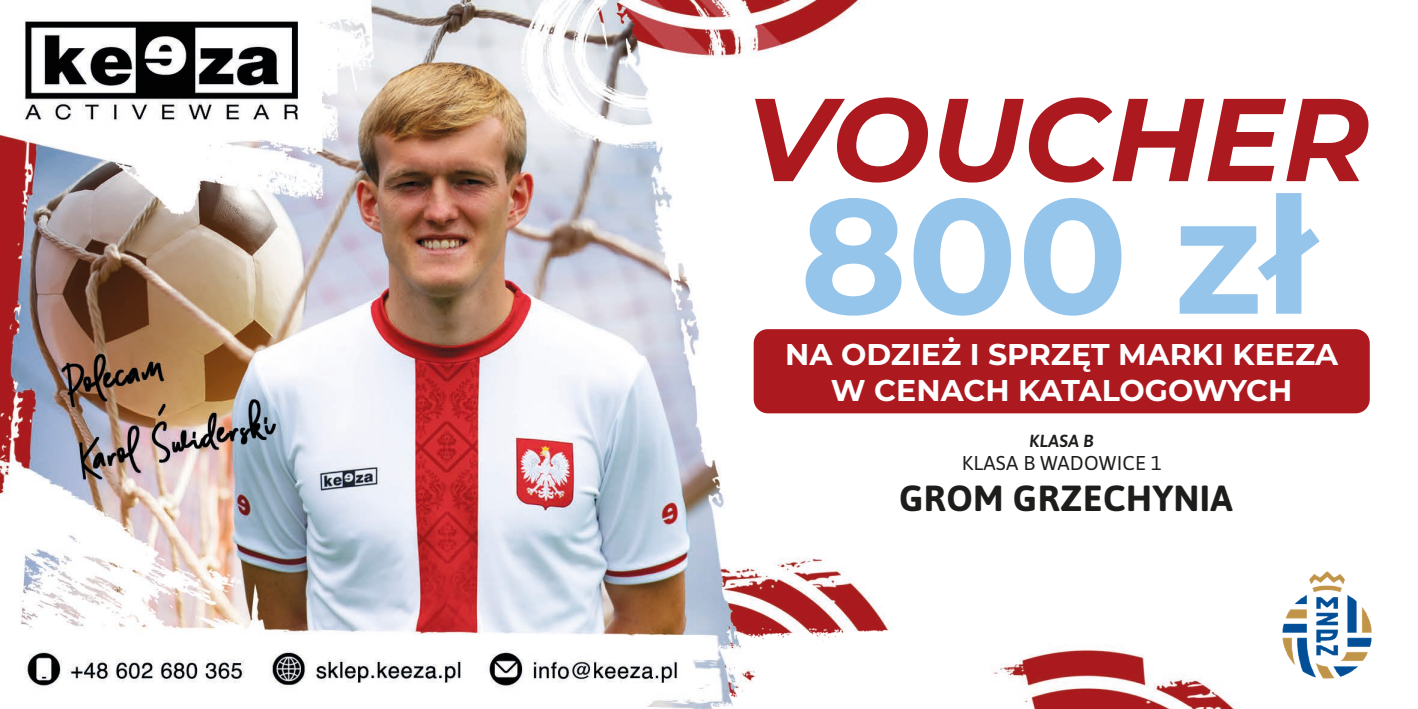
<style>
.page{position:relative;width:1418px;height:709px;background:#fff}
.page>*{position:absolute;margin:0;border:0;box-sizing:border-box;transform-origin:0 0}
.t1{font:700 162.5px "Montserrat";color:#96c5eb}
.t2{font:italic 700 117.5px "Montserrat";color:#ac191f}
.t3{font:700 36.25px "Asap";letter-spacing:.01em;color:#1d1d1b}
.t4{font:700 30px "Montserrat";color:#fff}
.t5{font:20px "Asap";letter-spacing:.01em;color:#1d1d1b}
.t6{font:italic 600 17.5px "Asap";letter-spacing:.01em;color:#1d1d1b}
</style>
<div class="page">
<img style="left:0;top:0;width:1370px;height:709px">
<img style="left:729px;top:621px;width:249px;height:88px">
<div style="left:753px;top:329px;width:616px;height:84px;background:#ac191f;border-radius:14px"></div>
<img style="left:1256px;top:554px;width:116px;height:140px">
<p class="t2" style="left:746px;top:55px;width:624px">VOUCHER</p>
<p class="t1" style="left:800px;top:139px;width:517px">800 zł</p>
<p class="t4" style="left:785px;top:333px;width:554px">NA ODZIEŻ I SPRZĘT MARKI KEEZA</p>
<p class="t4" style="left:831px;top:369px;width:463px">W CENACH KATALOGOWYCH</p>
<p class="t6" style="left:1029px;top:429px;width:66px">KLASA B</p>
<p class="t5" style="left:961px;top:449px;width:201px">KLASA B WADOWICE 1</p>
<p class="t3" style="left:899px;top:472px;width:335px">GROM GRZECHYNIA</p>
</div>
